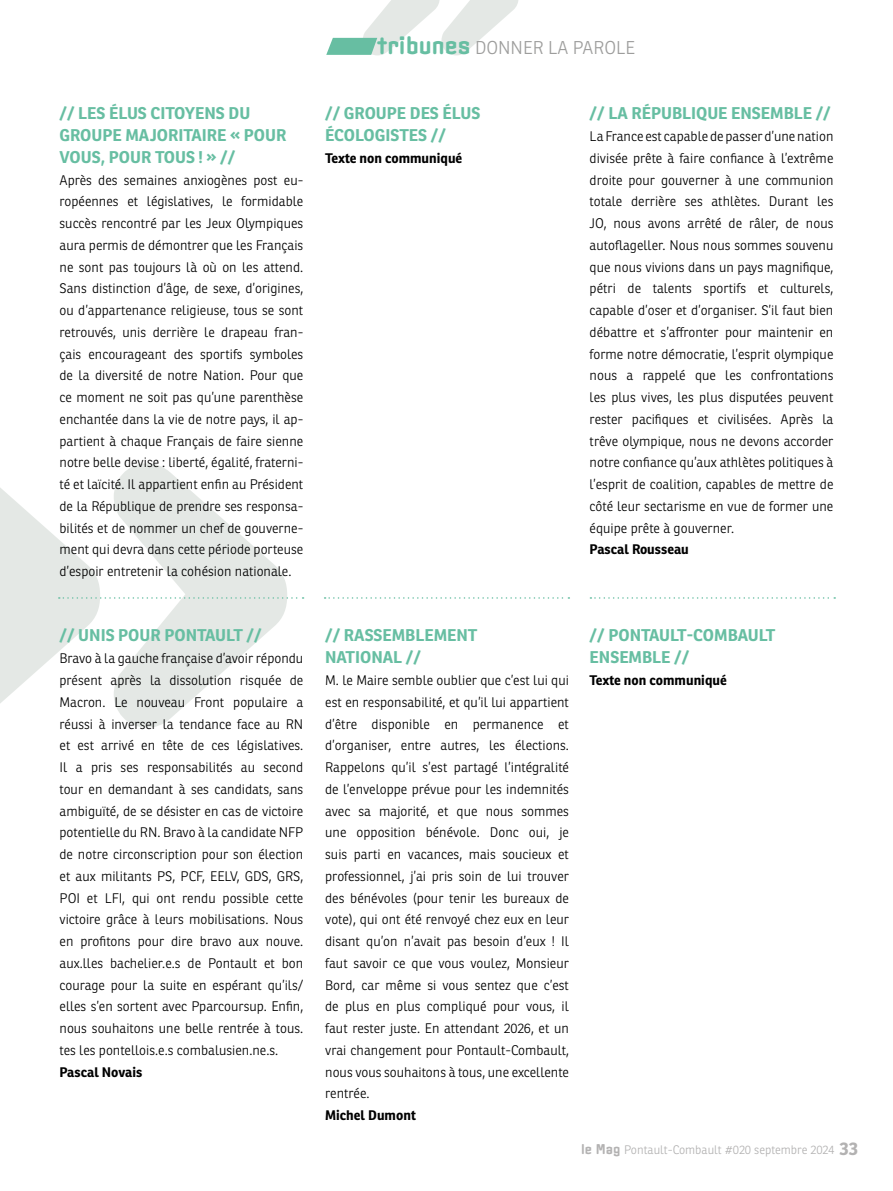
<style>
.page{position:relative;width:893px;height:1191px;background:#fff}
.page>*{position:absolute;margin:0;border:0;box-sizing:border-box;transform-origin:0 0}
.t1{font:300 18px "Ronnia";color:#9d9d9c}
.t2{font:700 16.5px/21.8px "Ronnia";color:#67bea2}
.t3{font:300 13.5px/21.8px "Ronnia";color:#000;text-align:justify}
.t4{font:700 13.5px "Ronnia";color:#000}
.t5{font:300 12px "Ronnia";color:#b3b2b2}
.s1{font-family:"Clicker";font-weight:700;font-size:24px;color:#67bea2}
.s2{font-family:"Clicker";font-weight:700;font-size:13.5px}
.s3{font-weight:700;font-size:18px}
</style>
<div class="page">
<svg style="left:1px;top:463px;width:286px;height:264px"></svg>
<svg style="left:326px;top:0;width:192px;height:55px"></svg>
<svg style="left:59px;top:597px;width:245px;height:2px"></svg>
<svg style="left:325px;top:597px;width:244px;height:2px"></svg>
<svg style="left:590px;top:597px;width:245px;height:2px"></svg>
<img style="left:0;top:0;width:1px;height:1191px">
<p class="t2" style="left:60px;top:102px;width:228px">// LES ÉLUS CITOYENS DU<br>GROUPE MAJORITAIRE « POUR<br>VOUS, POUR TOUS ! » //</p>
<p class="t3" style="left:60px;top:169px;width:245px">Après des semaines anxiogènes post eu&shy;ropéennes et législatives, le formidable succès rencontré par les Jeux Olympiques aura permis de démontrer que les Français ne sont pas toujours là où on les attend.<br>Sans distinction d’âge, de sexe, d’origines, ou d’appartenance religieuse, tous se sont retrouvés, unis derrière le drapeau fran&shy;çais encourageant des sportifs symboles de la diversité de notre Nation. Pour que ce moment ne soit pas qu’une parenthèse enchantée dans la vie de notre pays, il ap&shy;partient à chaque Français de faire sienne notre belle devise : liberté, égalité, fraterni&shy;té et laïcité. Il appartient enfin au Président de la République de prendre ses responsa&shy;bilités et de nommer un chef de gouverne&shy;ment qui devra dans cette période porteuse d’espoir entretenir la cohésion nationale.</p>
<p class="t2" style="left:60px;top:624px;width:204px">// UNIS POUR PONTAULT //</p>
<p class="t3" style="left:60px;top:647px;width:245px">Bravo à la gauche française d’avoir répondu présent après la dissolution risquée de Macron. Le nouveau Front populaire a réussi à inverser la tendance face au RN et est arrivé en tête de ces législatives.<br>Il a pris ses responsabilités au second tour en demandant à ses candidats, sans ambiguïté, de se désister en cas de victoire potentielle du RN. Bravo à la candidate NFP de notre circonscription pour son élection et aux militants PS, PCF, EELV, GDS, GRS, POI et LFI, qui ont rendu possible cette victoire grâce à leurs mobilisations. Nous en profitons pour dire bravo aux nouve. aux.lles bachelier.e.s de Pontault et bon courage pour la suite en espérant qu’ils/ elles s’en sortent avec Pparcoursup. Enfin, nous souhaitons une belle rentrée à tous. tes les pontellois.e.s combalusien.ne.s.</p>
<p class="t4" style="left:60px;top:1063px;width:84px">Pascal Novais</p>
<h1 class="t1" style="left:377px;top:36px;width:259px"><span class="s1">tribunes</span> DONNER LA PAROLE</h1>
<p class="t2" style="left:325px;top:102px;width:157px">// GROUPE DES ÉLUS<br>ÉCOLOGISTES //</p>
<p class="t4" style="left:325px;top:149px;width:139px">Texte non communiqué</p>
<p class="t2" style="left:590px;top:102px;width:243px">// LA RÉPUBLIQUE ENSEMBLE //</p>
<p class="t3" style="left:590px;top:125px;width:245px">La France est capable de passer d’une nation divisée prête à faire confiance à l’extrême droite pour gouverner à une communion totale derrière ses athlètes. Durant les JO, nous avons arrêté de râler, de nous autoflageller. Nous nous sommes souvenu que nous vivions dans un pays magnifique, pétri de talents sportifs et culturels, capable d’oser et d’organiser. S’il faut bien débattre et s’affronter pour maintenir en forme notre démocratie, l’esprit olympique nous a rappelé que les confrontations les plus vives, les plus disputées peuvent rester pacifiques et civilisées. Après la trêve olympique, nous ne devons accorder notre confiance qu’aux athlètes politiques à l’esprit de coalition, capables de mettre de côté leur sectarisme en vue de former une équipe prête à gouverner.</p>
<p class="t4" style="left:590px;top:541px;width:101px">Pascal Rousseau</p>
<p class="t2" style="left:325px;top:624px;width:154px">// RASSEMBLEMENT<br>NATIONAL //</p>
<p class="t3" style="left:325px;top:669px;width:245px">M. le Maire semble oublier que c’est lui qui est en responsabilité, et qu’il lui appartient d’être disponible en permanence et d’organiser, entre autres, les élections.<br>Rappelons qu’il s’est partagé l’intégralité de l’enveloppe prévue pour les indemnités avec sa majorité, et que nous sommes une opposition bénévole. Donc oui, je suis parti en vacances, mais soucieux et professionnel, j’ai pris soin de lui trouver des bénévoles (pour tenir les bureaux de vote), qui ont été renvoyé chez eux en leur disant qu’on n’avait pas besoin d’eux ! Il faut savoir ce que vous voulez, Monsieur Bord, car même si vous sentez que c’est de plus en plus compliqué pour vous, il faut rester juste. En attendant 2026, et un vrai changement pour Pontault-Combault, nous vous souhaitons à tous, une excellente rentrée.</p>
<p class="t4" style="left:325px;top:1106px;width:92px">Michel Dumont</p>
<p class="t2" style="left:590px;top:624px;width:187px">// PONTAULT-COMBAULT<br>ENSEMBLE //</p>
<p class="t4" style="left:590px;top:671px;width:139px">Texte non communiqué</p>
<p class="t5" style="left:581px;top:1141px;width:279px"><span class="s2">le Mag</span> Pontault-Combault #020 septembre 2024 <span class="s3">33</span></p>
</div>
